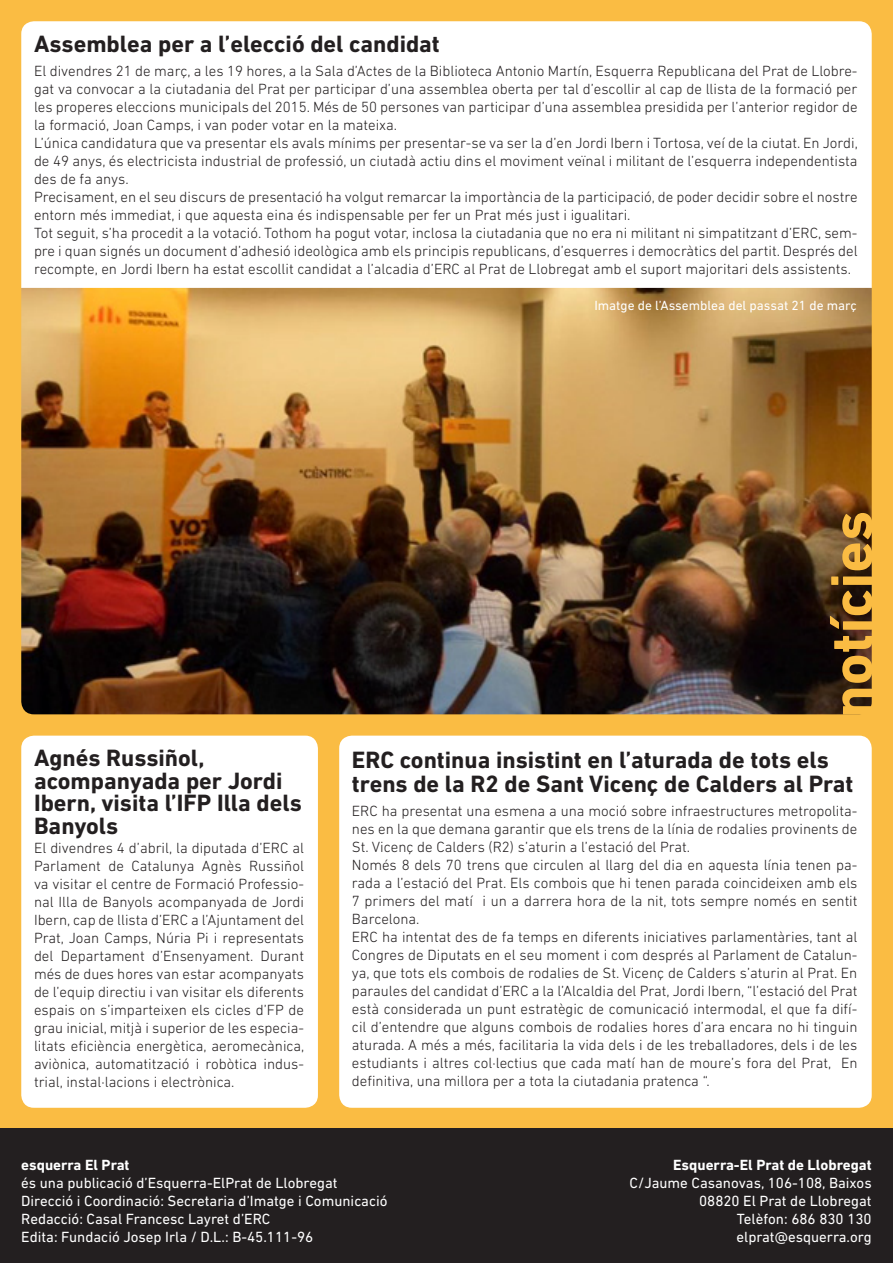
<style>
.page{position:relative;width:893px;height:1263px;background:#fff}
.page>*{position:absolute;margin:0;border:0;box-sizing:border-box;transform-origin:0 0}
.t1{font:700 60px "DIN Next LT Pro";color:#fabc43}
.t2{font:700 24px/22.5px "DIN Next LT Pro";color:#231f20}
.t3{font:300 15px/18px "DIN Next LT Pro";color:#231f20;text-align:justify}
.t4{font:15px "DIN Next LT Pro";color:#fff}
.t5{font:700 15px "DIN Next LT Pro";color:#fff}
.t6{font:13.5px "DIN Next LT Pro";color:#fff}
</style>
<div class="page">
<div style="left:0;top:0;width:893px;height:1129px;background:#fabc43"></div>
<div style="left:21px;top:21px;width:851px;height:267px;background:#fff"></div>
<div style="left:21px;top:736px;width:297px;height:372px;background:#fff;border-radius:13px"></div>
<div style="left:339px;top:736px;width:533px;height:372px;background:#fff;border-radius:13px"></div>
<img style="left:21px;top:288px;width:851px;height:426px">
<div style="left:0;top:1128px;width:893px;height:135px;background:#231f20"></div>
<p class="t2" style="left:34px;top:32px;width:407px">Assemblea per a l’elecció del candidat</p>
<p class="t3" style="left:34px;top:61px;width:825px">El divendres 21 de març, a les 19 hores, a la Sala d’Actes de la Biblioteca Antonio Martín, Esquerra Republicana del Prat de Llobre&shy;gat va convocar a la ciutadania del Prat per participar d’una assemblea oberta per tal d’escollir al cap de llista de la formació per les properes eleccions municipals del 2015. Més de 50 persones van participar d’una assemblea presidida per l’anterior regidor de la formació, Joan Camps, i van poder votar en la mateixa.</p>
<p class="t3" style="left:34px;top:133px;width:825px">L’única candidatura que va presentar els avals mínims per presentar-se va ser la d’en Jordi Ibern i Tortosa, veí de la ciutat. En Jordi, de 49 anys, és electricista industrial de professió, un ciutadà actiu dins el moviment veïnal i militant de l’esquerra independentista des de fa anys.</p>
<p class="t3" style="left:34px;top:187px;width:825px">Precisament, en el seu discurs de presentació ha volgut remarcar la importància de la participació, de poder decidir sobre el nostre entorn més immediat, i que aquesta eina és indispensable per fer un Prat més just i igualitari.</p>
<p class="t3" style="left:34px;top:223px;width:825px">Tot seguit, s’ha procedit a la votació. Tothom ha pogut votar, inclosa la ciutadania que no era ni militant ni simpatitzant d’ERC, sem&shy;pre i quan signés un document d’adhesió ideològica amb els principis republicans, d’esquerres i democràtics del partit. Després del recompte, en Jordi Ibern ha estat escollit candidat a l’alcadia d’ERC al Prat de Llobregat amb el suport majoritari dels assistents.</p>
<p class="t6" style="left:594px;top:298px;width:264px">Imatge de l’Assemblea del passat 21 de març</p>
<p class="t2" style="left:34px;top:746px;width:269px">Agnés Russiñol, acompanyada per Jordi<br>Ibern, visita l’IFP Illa dels<br>Banyols</p>
<p class="t3" style="left:34px;top:839px;width:272px">El divendres 4 d’abril, la diputada d’ERC al Parlament de Catalunya Agnès Russiñol va visitar el centre de Formació Professio&shy;nal Illa de Banyols acompanyada de Jordi Ibern, cap de llista d’ERC a l’Ajuntament del Prat, Joan Camps, Núria Pi i representats del Departament d’Ensenyament. Durant més de dues hores van estar acompanyats de l’equip directiu i van visitar els diferents espais on s’imparteixen els cicles d’FP de grau inicial, mitjà i superior de les especia&shy;litats eficiència energètica, aeromecànica, aviònica, automatització i robòtica indus&shy;trial, instal·lacions i electrònica.</p>
<p class="t1" style="left:816px;top:718px;width:209px;rotate:-90deg">notícies</p>
<p class="t2" style="left:352px;top:748px;width:503px;line-height:24px">ERC continua insistint en l’aturada de tots els trens de la R2 de Sant Vicenç de Calders al Prat</p>
<p class="t3" style="left:352px;top:802px;width:507px">ERC ha presentat una esmena a una moció sobre infraestructures metropolita&shy;nes en la que demana garantir que els trens de la línia de rodalies provinents de St. Vicenç de Calders (R2) s’aturin a l’estació del Prat.</p>
<p class="t3" style="left:352px;top:856px;width:507px">Només 8 dels 70 trens que circulen al llarg del dia en aquesta línia tenen pa&shy;rada a l’estació del Prat. Els combois que hi tenen parada coincideixen amb els 7 primers del matí i un a darrera hora de la nit, tots sempre només en sentit Barcelona.</p>
<p class="t3" style="left:352px;top:928px;width:507px">ERC ha intentat des de fa temps en diferents iniciatives parlamentàries, tant al Congres de Diputats en el seu moment i com després al Parlament de Catalun&shy;ya, que tots els combois de rodalies de St. Vicenç de Calders s’aturin al Prat. En paraules del candidat d’ERC a la l’Alcaldia del Prat, Jordi Ibern, “l’estació del Prat està considerada un punt estratègic de comunicació intermodal, el que fa difí&shy;cil d’entendre que alguns combois de rodalies hores d’ara encara no hi tinguin aturada. A més a més, facilitaria la vida dels i de les treballadores, dels i de les estudiants i altres col·lectius que cada matí han de moure’s fora del Prat, En definitiva, una millora per a tota la ciutadania pratenca “.</p>
<p class="t5" style="left:21px;top:1156px;width:110px">esquerra El Prat</p>
<p class="t4" style="left:21px;top:1174px;width:318px">és una publicació d’Esquerra-ElPrat de Llobregat</p>
<p class="t4" style="left:21px;top:1192px;width:368px">Direcció i Coordinació: Secretaria d’Imatge i Comunicació</p>
<p class="t4" style="left:21px;top:1210px;width:251px">Redacció: Casal Francesc Layret d’ERC</p>
<p class="t4" style="left:21px;top:1228px;width:294px">Edita: Fundació Josep Irla / D.L.: B-45.111-96</p>
<p class="t5" style="left:673px;top:1156px;width:200px">Esquerra-El Prat de Llobregat</p>
<p class="t4" style="left:630px;top:1174px;width:244px">C/Jaume Casanovas, 106-108, Baixos</p>
<p class="t4" style="left:699px;top:1192px;width:174px">08820 El Prat de Llobregat</p>
<p class="t4" style="left:737px;top:1210px;width:136px">Telèfon: 686 830 130</p>
<p class="t4" style="left:736px;top:1228px;width:137px">elprat@esquerra.org</p>
</div>
